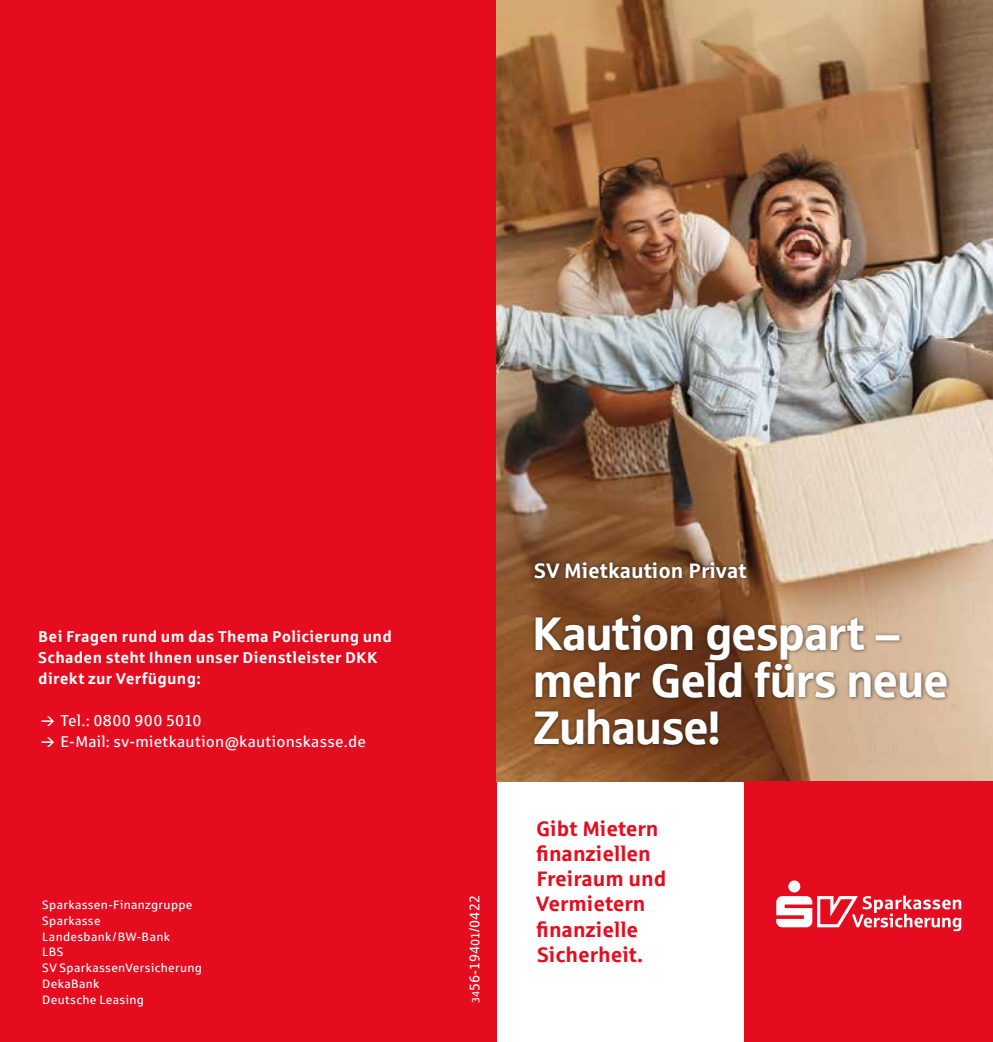
<style>
.page{position:relative;width:993px;height:1042px;background:#fff}
.page>*{position:absolute;margin:0;border:0;box-sizing:border-box;transform-origin:0 0}
.t1{font:47.25px/47.2px "Sparkasse Head";color:#fff}
.t2{font:700 21px/25.2px "Sparkasse Rg";color:#e60c1f}
.t3{font:700 21px "Sparkasse Rg";color:#fff}
.t4{font:700 15.75px/21px "Sparkasse Rg";letter-spacing:.02em;color:#fff}
.t5{font:15.75px/21px "Sparkasse Rg";letter-spacing:.015em;color:#fff}
.t6{font:14px "Sparkasse Rg";color:#fff}
.t7{font:12.25px/15.8px "Sparkasse Rg";letter-spacing:.025em;color:#fff}
.s1{font-size:10.5px}
.s2{font-size:12.25px}
</style>
<div class="page">
<div style="left:0;top:0;width:496px;height:1042px;background:#e60c1f"></div>
<img style="left:496px;top:0;width:496px;height:781px">
<div style="left:744px;top:781px;width:248px;height:261px;background:#e60c1f"></div>
<div style="left:788px;top:880px;width:12px;height:12px;background:#fff;border-radius:50%"></div>
<svg style="left:776px;top:895px;width:184px;height:36px"></svg>
<div style="left:530px;top:610px;width:420px;height:138px;background:#1c1b1a;opacity:.7"></div>
<div style="left:531px;top:558px;width:219px;height:23px;background:#1c1b1a;opacity:.7"></div>
<p class="t4" style="left:38px;top:625px;width:355px">Bei Fragen rund um das Thema Policierung und<br>Schaden steht Ihnen unser Dienstleister DKK direkt zur Verfügung:</p>
<p class="t5" style="left:61px;top:709px;width:307px">Tel.: 0800 900 5010<br>E-Mail: sv-mietkaution@kautionskasse.de</p>
<p class="t7" style="left:42px;top:896px;width:161px">Sparkassen-Finanzgruppe<br>Sparkasse<br>Landesbank/BW-Bank<br>LBS<br>SV SparkassenVersicherung<br>DekaBank<br>Deutsche Leasing</p>
<p class="t6" style="left:465px;top:1003px;width:110px;rotate:-90deg"><span class="s1">34</span>56-194<span class="s2">01</span>/0422</p>
<h2 class="t3" style="left:534px;top:557px;width:214px">SV Mietkaution Privat</h2>
<h1 class="t1" style="left:533px;top:608px;width:416px">Kaution gespart – mehr Geld fürs neue<br>Zuhause!</h1>
<h2 class="t2" style="left:535px;top:815px;width:132px">Gibt Mietern finanziellen<br>Freiraum und<br>Vermietern finanzielle<br>Sicherheit.</h2>
</div>
